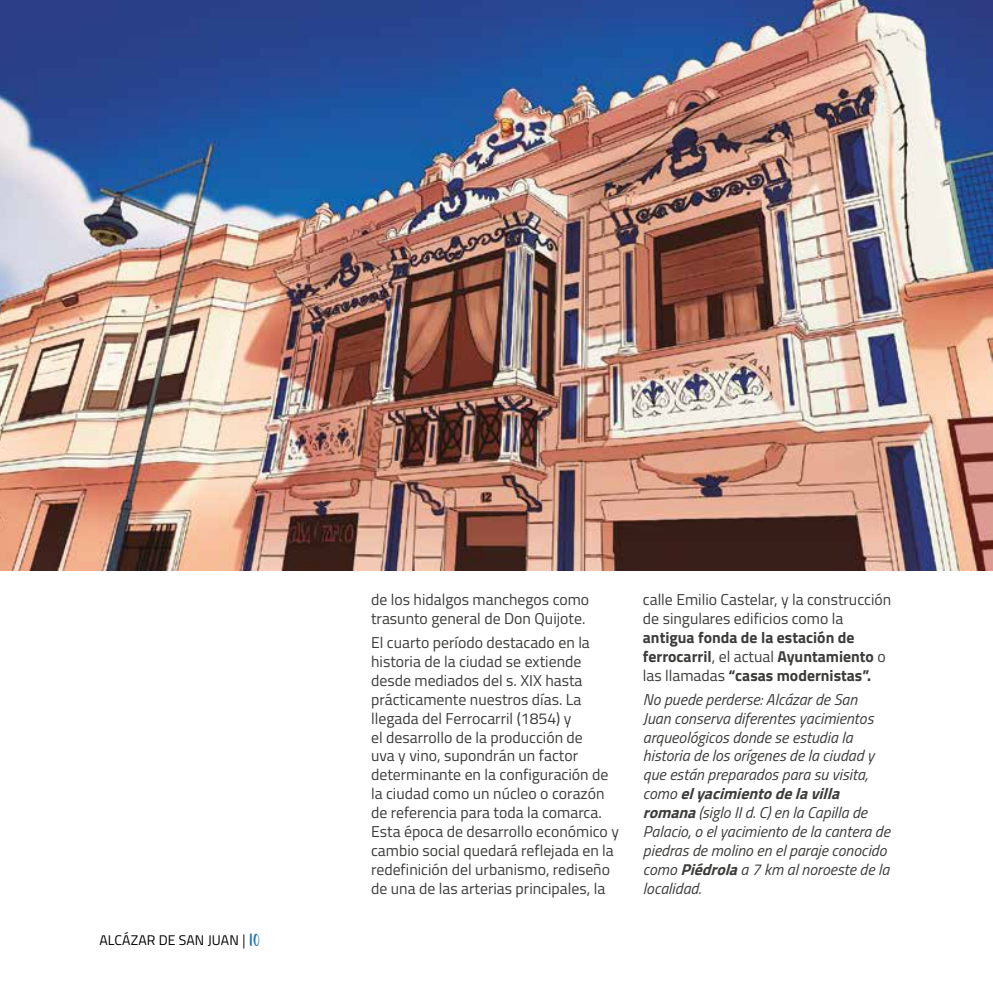
<style>
.page{position:relative;width:993px;height:993px;background:#fff}
.page>*{position:absolute;margin:0;border:0;box-sizing:border-box;transform-origin:0 0}
.t1{font:15.75px/18.9px "Titillium";color:#3c3c3b}
.t2{font:italic 15.75px/18.9px "Titillium";color:#3c3c3b}
.t3{font:700 15.75px/18.9px "Titillium";color:#3c3c3b}
.t4{font:14px "Titillium";letter-spacing:.01em;color:#000}
.s1{font-family:"Minion Pro"}
.s2{font-family:"Nagitha";font-size:17.5px;color:#2275a7}
.s3{font-weight:400}
.s4{font-weight:700}
</style>
<div class="page">
<img style="left:0;top:0;width:992px;height:570px">
<p class="t4" style="left:99px;top:929px;width:162px">ALCÁZAR DE SAN JUAN <span class="s1">|</span> <span class="s2">10</span></p>
<p class="t1" style="left:371px;top:589px;width:220px">de los hidalgos manchegos como trasunto general de Don Quijote.</p>
<p class="t1" style="left:371px;top:632px;width:249px">El cuarto período destacado en la historia de la ciudad se extiende desde mediados del s. XIX hasta prácticamente nuestros días. La llegada del Ferrocarril (1854) y<br>el desarrollo de la producción de<br>uva y vino, supondrán un factor determinante en la configuración de la ciudad como un núcleo o corazón de referencia para toda la comarca.<br>Esta época de desarrollo económico y cambio social quedará reflejada en la redefinición del urbanismo, rediseño de una de las arterias principales, la</p>
<p class="t1" style="left:642px;top:589px;width:250px">calle Emilio Castelar, y la construcción de singulares edificios como la</p>
<p class="t3" style="left:642px;top:627px;width:244px">antigua fonda de la estación de ferrocarril<span class="s3">, el actual</span> Ayuntamiento <span class="s3">o las llamadas</span> “casas modernistas”.</p>
<p class="t2" style="left:642px;top:688px;width:248px">No puede perderse: Alcázar de San<br>Juan conserva diferentes yacimientos arqueológicos donde se estudia la historia de los orígenes de la ciudad y que están preparados para su visita,<br>c o m o <span class="s4">elyacimientodelavilla romana</span>(siglo II d. C) en la Capilla de Palacio, o el yacimiento de la cantera de piedras de molino en el paraje conocido como <span class="s4">Piédrola</span>a 7 km al noroeste de la localidad.</p>
</div>
